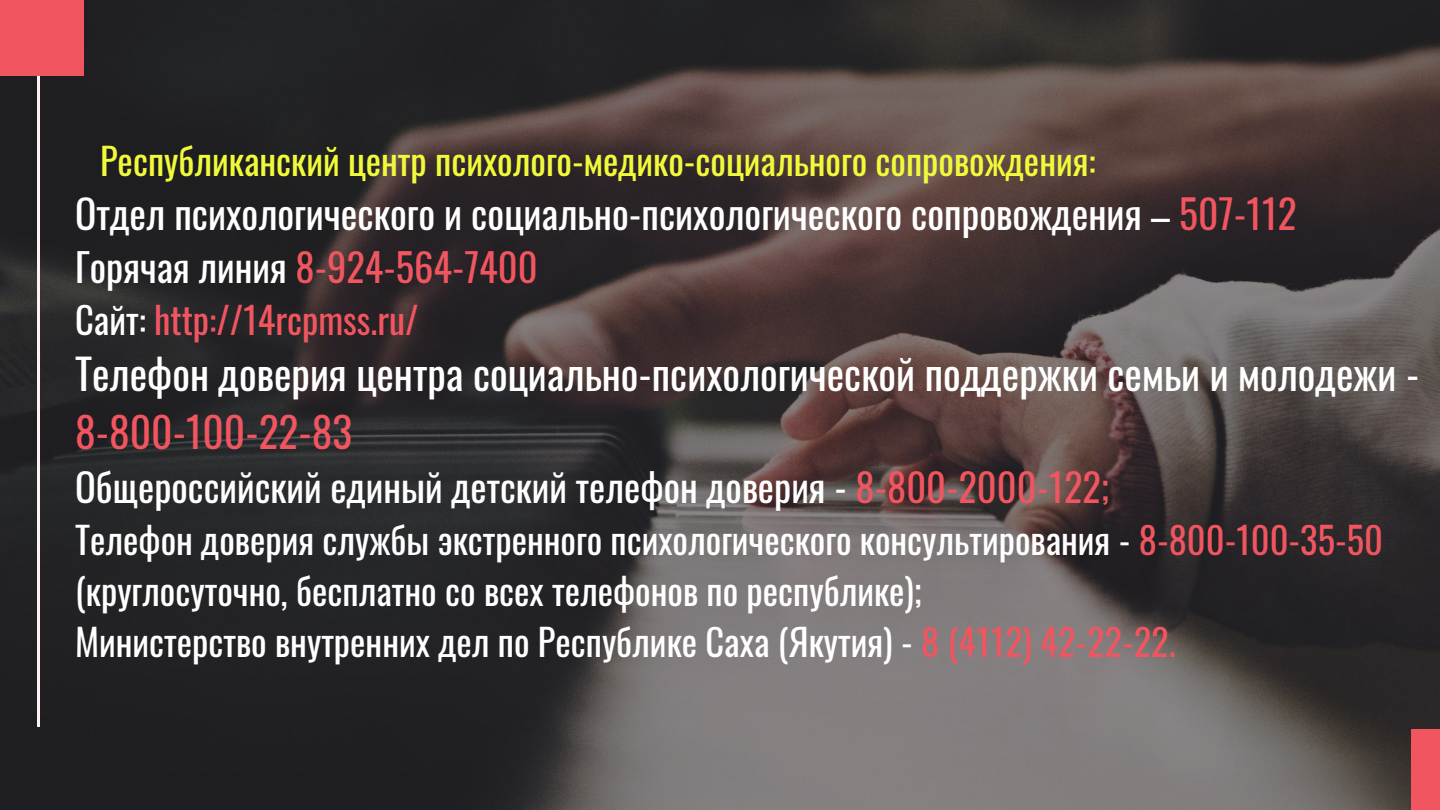
<style>
.page{position:relative;width:1440px;height:810px;background:#fff}
.page>*{position:absolute;margin:0;border:0;box-sizing:border-box;transform-origin:0 0}
.t1{font:41.5px "Oswald";color:#fff}
.t2{font:41.5px "Oswald";color:#f15560}
.t3{font:39.5px "Oswald";color:#fff}
.t4{font:38.5px "Oswald";color:#fff}
.t5{font:38.5px "Oswald";color:#f15560}
.t6{font:36.5px/51px "Oswald";color:#fff}
.t7{font:36.5px "Oswald";color:#f1fa3a}
.t8{font:36.5px "Oswald";color:#f15560}
.s1{color:#f15560}
.s2{color:#fff}
</style>
<div class="page">
<img style="left:0;top:0;width:1440px;height:810px">
<hr style="left:37px;top:76px;width:3px;height:651px;background:#fdf2f1">
<div style="left:0;top:0;width:84px;height:75px;background:#f15560"></div>
<div style="left:1412px;top:729px;width:28px;height:81px;background:#f15560"></div>
<p class="t7" style="left:100px;top:132px;width:997px">Республиканский центр психолого-медико-социального сопровождения:</p>
<p class="t3" style="left:75px;top:183px;width:1223px">Отдел психологического и социально-психологического сопровождения – <span class="s1">507-112</span></p>
<p class="t5" style="left:75px;top:237px;width:464px"><span class="s2">Горячая линия</span> 8-924-564-7400</p>
<p class="t8" style="left:75px;top:291px;width:345px"><span class="s2">Сайт:</span> http://14rcpmss.ru/</p>
<p class="t1" style="left:75px;top:341px;width:1346px">Телефон доверия центра социально-психологической поддержки семьи и молодежи -</p>
<p class="t2" style="left:75px;top:399px;width:279px">8-800-100-22-83</p>
<p class="t4" style="left:75px;top:457px;width:1036px">Общероссийский единый детский телефон доверия - <span class="s1">8-800-2000-122;</span></p>
<p class="t6" style="left:75px;top:513px;width:1309px">Телефон доверия службы экстренного психологического консультирования - <span class="s1">8-800-100-35-50 </span>(круглосуточно, бесплатно со всех телефонов по республике);<br>Министерство внутренних дел по Республике Саха (Якутия) - <span class="s1">8 (4112) 42-22-22.</span></p>
</div>
